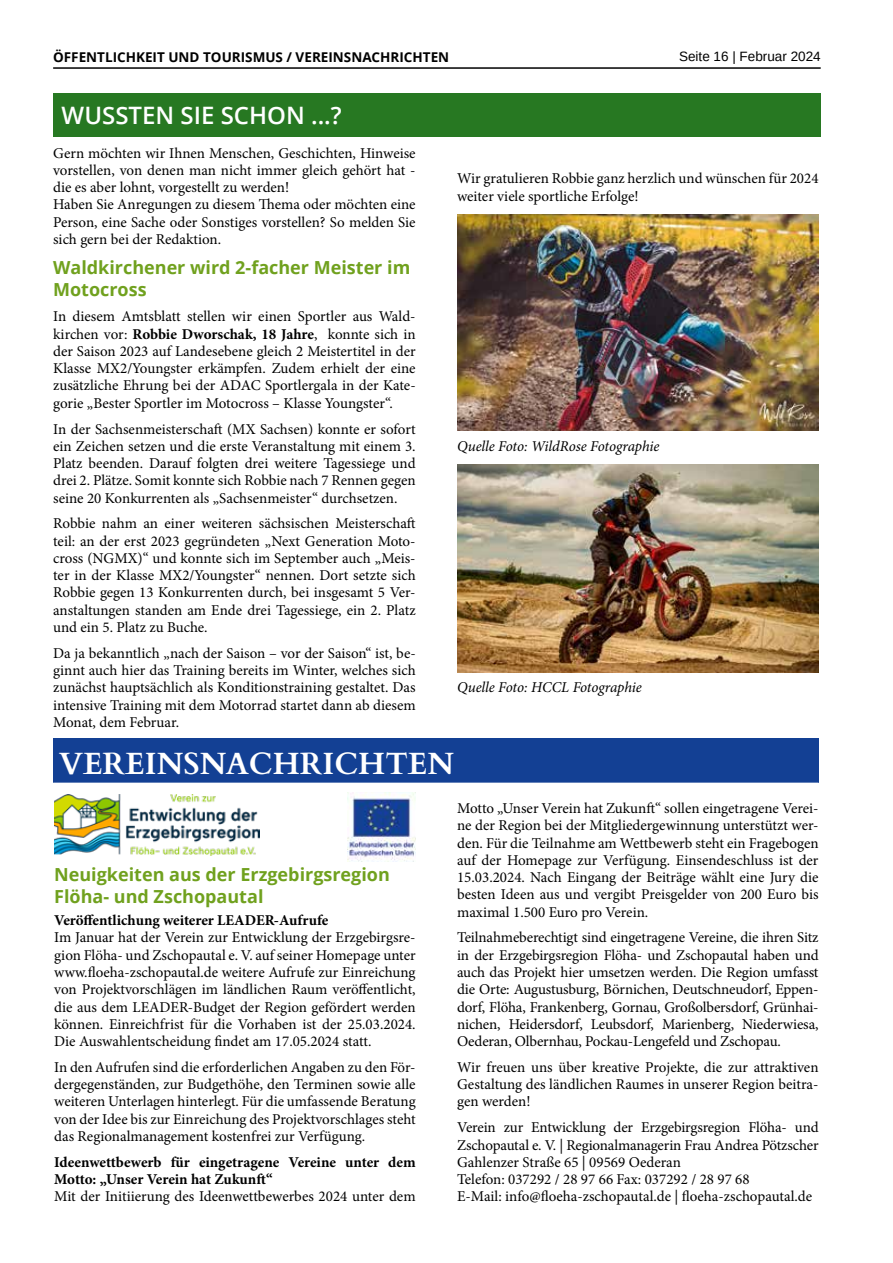
<style>
.page{position:relative;width:893px;height:1263px;background:#fff}
.page>*{position:absolute;margin:0;border:0;box-sizing:border-box;transform-origin:0 0}
.t1{font:700 30.75px "Cardo";color:#fff}
.t2{font:600 24px "Open Sans";color:#fff}
.t3{font:700 18px/21.6px "Open Sans";color:#70a11e}
.t4{font:15px/17.2px "Minion Pro";color:#000;text-align:justify}
.t5{font:700 15px/17.2px "Minion Pro";letter-spacing:-.005em;color:#000}
.t6{font:italic 15px "Minion Pro";letter-spacing:-.01em;color:#000}
.t7{font:700 13.5px "Open Sans";color:#000}
.t8{font:13.5px "Arimo";color:#000}
.s1{font-weight:700}
</style>
<div class="page">
<hr style="left:53px;top:67px;width:768px;height:2px;background:#000">
<div style="left:53px;top:94px;width:768px;height:43px;background:#277822"></div>
<div style="left:53px;top:738px;width:766px;height:45px;background:#134094"></div>
<img style="left:457px;top:214px;width:362px;height:217px">
<img style="left:457px;top:464px;width:362px;height:208px">
<img style="left:54px;top:794px;width:205px;height:62px">
<img style="left:348px;top:792px;width:68px;height:69px">
<p class="t7" style="left:53px;top:47px;width:398px">ÖFFENTLICHKEIT UND TOURISMUS / VEREINSNACHRICHTEN</p>
<p class="t8" style="left:679px;top:48px;width:143px">Seite 16 | Februar 2024</p>
<h2 class="t2" style="left:62px;top:99px;width:282px">WUSSTEN SIE SCHON ...?</h2>
<p class="t4" style="left:53px;top:144px;width:364px;text-align:left">Gern möchten wir Ihnen Menschen, Geschichten, Hinweise vorstellen, von denen man nicht immer gleich gehört hat - die es aber lohnt, vorgestellt zu werden!<br>Haben Sie Anregungen zu diesem Thema oder möchten eine Person, eine Sache oder Sonstiges vorstellen? So melden Sie sich gern bei der Redaktion.</p>
<p class="t3" style="left:53px;top:256px;width:359px">Waldkirchener wird 2-facher Meister im<br>Motocross</p>
<p class="t4" style="left:53px;top:308px;width:364px">In diesem Amtsblatt stellen wir einen Sportler aus Wald&shy;kirchen vor: <span class="s1">Robbie Dworschak, 18 Jahre</span>, konnte sich in der Saison 2023 auf Landesebene gleich 2 Meistertitel in der Klasse MX2/Youngster erkämpfen. Zudem erhielt der eine zusätzliche Ehrung bei der ADAC Sportlergala in der Kate&shy;gorie „Bester Sportler im Motocross – Klasse Youngster“.</p>
<p class="t4" style="left:53px;top:420px;width:364px">In der Sachsenmeisterschaft (MX Sachsen) konnte er sofort ein Zeichen setzen und die erste Veranstaltung mit einem 3.<br>Platz beenden. Darauf folgten drei weitere Tagessiege und drei 2. Plätze. Somit konnte sich Robbie nach 7 Rennen gegen seine 20 Konkurrenten als „Sachsenmeister“ durchsetzen.</p>
<p class="t4" style="left:53px;top:515px;width:364px">Robbie nahm an einer weiteren sächsischen Meisterschaft teil: an der erst 2023 gegründeten „Next Generation Moto&shy;cross (NGMX)“ und konnte sich im September auch „Meis&shy;ter in der Klasse MX2/Youngster“ nennen. Dort setzte sich Robbie gegen 13 Konkurrenten durch, bei insgesamt 5 Ver&shy;anstaltungen standen am Ende drei Tagessiege, ein 2. Platz und ein 5. Platz zu Buche.</p>
<p class="t4" style="left:53px;top:644px;width:364px">Da ja bekanntlich „nach der Saison – vor der Saison“ ist, be&shy;ginnt auch hier das Training bereits im Winter, welches sich zunächst hauptsächlich als Konditionstraining gestaltet. Das intensive Training mit dem Motorrad startet dann ab diesem Monat, dem Februar.</p>
<p class="t4" style="left:457px;top:170px;width:363px">Wir gratulieren Robbie ganz herzlich und wünschen für 2024 weiter viele sportliche Erfolge!</p>
<p class="t6" style="left:457px;top:436px;width:204px">Quelle Foto: WildRose Fotographie</p>
<p class="t6" style="left:457px;top:677px;width:186px">Quelle Foto: HCCL Fotographie</p>
<h1 class="t1" style="left:59px;top:739px;width:397px">VEREINSNACHRICHTEN</h1>
<p class="t3" style="left:54px;top:863px;width:337px">Neuigkeiten aus der Erzgebirgsregion<br>Flöha- und Zschopautal</p>
<p class="t5" style="left:54px;top:912px;width:276px">Veröffentlichung weiterer LEADER-Aufrufe</p>
<p class="t4" style="left:54px;top:929px;width:363px">Im Januar hat der Verein zur Entwicklung der Erzgebirgsre&shy;gion Flöha- und Zschopautal e. V. auf seiner Homepage unter www.floeha-zschopautal.de weitere Aufrufe zur Einreichung von Projektvorschlägen im ländlichen Raum veröffentlicht, die aus dem LEADER-Budget der Region gefördert werden können. Einreichfrist für die Vorhaben ist der 25.03.2024.<br>Die Auswahlentscheidung findet am 17.05.2024 statt.</p>
<p class="t4" style="left:54px;top:1058px;width:363px">In den Aufrufen sind die erforderlichen Angaben zu den För&shy;dergegenständen, zur Budgethöhe, den Terminen sowie alle weiteren Unterlagen hinterlegt. Für die umfassende Beratung von der Idee bis zur Einreichung des Projektvorschlages steht das Regionalmanagement kostenfrei zur Verfügung.</p>
<p class="t5" style="left:54px;top:1153px;width:363px">Ideenwettbewerb für eingetragene Vereine unter dem<br>Motto: „Unser Verein hat Zukunft“</p>
<p class="t4" style="left:54px;top:1188px;width:363px">Mit der Initiierung des Ideenwettbewerbes 2024 unter dem</p>
<p class="t4" style="left:457px;top:800px;width:363px">Motto „Unser Verein hat Zukunft“ sollen eingetragene Verei&shy;ne der Region bei der Mitgliedergewinnung unterstützt wer&shy;den. Für die Teilnahme am Wettbewerb steht ein Fragebogen auf der Homepage zur Verfügung. Einsendeschluss ist der 15.03.2024. Nach Eingang der Beiträge wählt eine Jury die besten Ideen aus und vergibt Preisgelder von 200 Euro bis maximal 1.500 Euro pro Verein.</p>
<p class="t4" style="left:457px;top:929px;width:363px">Teilnahmeberechtigt sind eingetragene Vereine, die ihren Sitz in der Erzgebirgsregion Flöha- und Zschopautal haben und auch das Projekt hier umsetzen werden. Die Region umfasst die Orte: Augustusburg, Börnichen, Deutschneudorf, Eppen&shy;dorf, Flöha, Frankenberg, Gornau, Großolbersdorf, Grünhai&shy;nichen, Heidersdorf, Leubsdorf, Marienberg, Niederwiesa, Oederan, Olbernhau, Pockau-Lengefeld und Zschopau.</p>
<p class="t4" style="left:457px;top:1058px;width:363px">Wir freuen uns über kreative Projekte, die zur attraktiven Gestaltung des ländlichen Raumes in unserer Region beitra&shy;gen werden!</p>
<p class="t4" style="left:457px;top:1119px;width:363px;text-align:left">Verein zur Entwicklung der Erzgebirgsregion Flöha- und Zschopautal e. V. | Regionalmanagerin Frau Andrea Pötzscher Gahlenzer Straße 65 | 09569 Oederan<br>Telefon: 037292 / 28 97 66 Fax: 037292 / 28 97 68<br>E-Mail: info@floeha-zschopautal.de | floeha-zschopautal.de</p>
</div>
